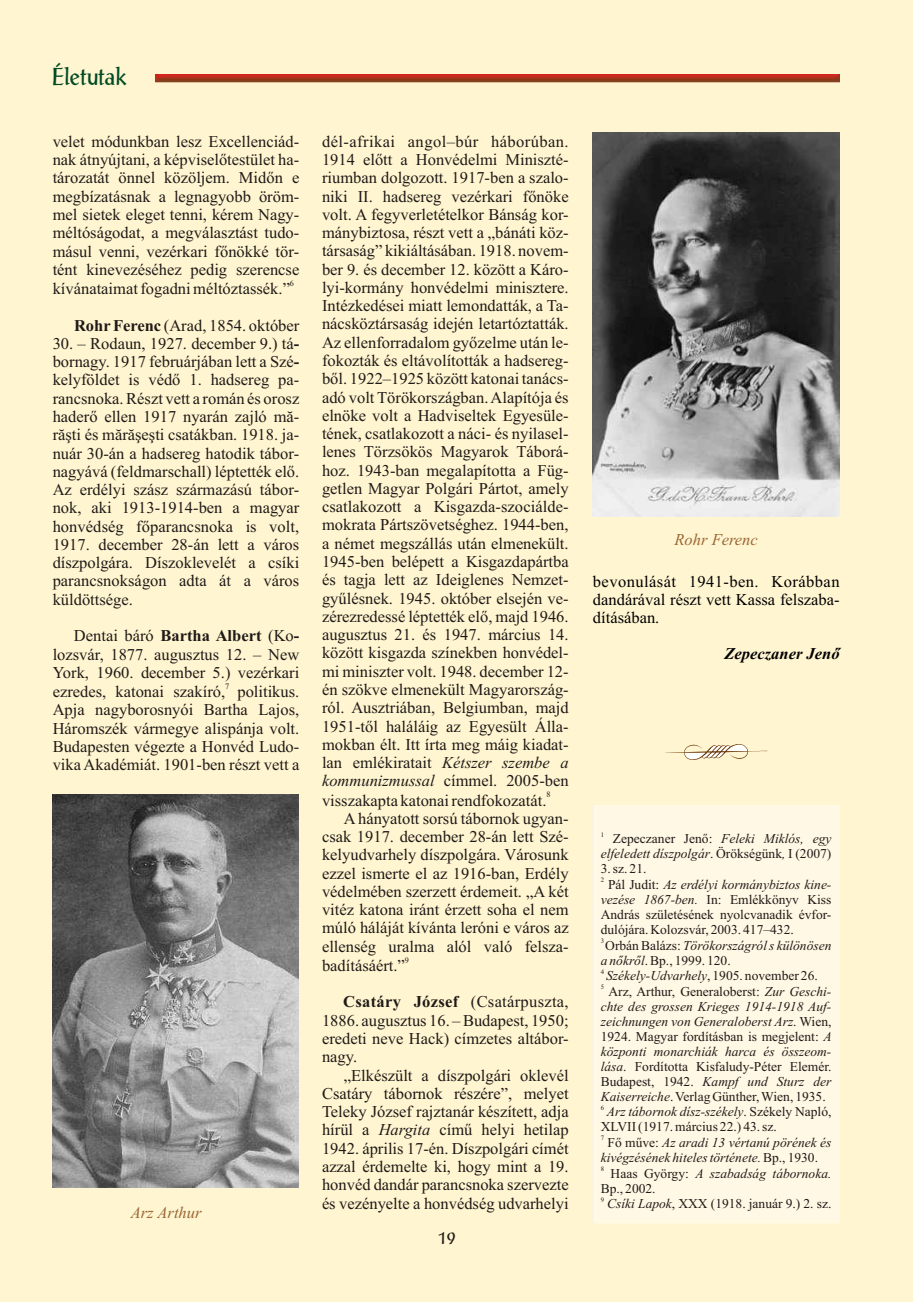
<style>
.page{position:relative;width:913px;height:1302px;background:#fff5d1}
.page>*{position:absolute;margin:0;border:0;box-sizing:border-box;transform-origin:0 0}
.t1{font:24px "Antiqua Light SSK";color:#004a24}
.t2{font:18px "Antiqua Light SSK";color:#1f1a17}
.t3{font:16.5px/18.3px "Times New Roman";color:#1f1a17;text-align:justify}
.t4{font:16.5px/18.3px "Times New Roman";color:#000;text-align:justify}
.t5{font:italic 16.5px "Times New Roman";color:#963}
.t6{font:italic 700 16.5px "Times New Roman";color:#000}
.t7{font:italic 13.5px/15px "Times New Roman";color:#1f1a17}
.t8{font:13.5px/15px "Times New Roman";color:#1f1a17}
.t9{font:8.25px "Times New Roman";color:#1f1a17}
.t10{font:6.75px "Times New Roman";color:#1f1a17}
.s1{font-weight:700}
.s2{font-style:italic}
.s3{font-style:normal}
</style>
<div class="page">
<div style="left:593px;top:805px;width:246px;height:418px;background:#fff8e5"></div>
<img style="left:592px;top:132px;width:247px;height:384px">
<img style="left:52px;top:794px;width:247px;height:393px">
<svg style="left:665px;top:744px;width:102px;height:16px"></svg>
<img style="left:155px;top:75px;width:684px;height:8px">
<h1 class="t1" style="left:53px;top:63px;width:75px">Életutak</h1>
<p class="t3" style="left:53px;top:134px;width:248px">velet módunkban lesz Excellenciád&shy;nak átnyújtani, a képviselőtestület ha&shy;tározatát önnel közöljem. Midőn e megbízatásnak a legnagyobb öröm&shy;mel sietek eleget tenni, kérem Nagy&shy;méltóságodat, a megválasztást tudo&shy;másul venni, vezérkari főnökké tör&shy;tént kinevezéséhez pedig szerencse</p>
<p class="t9" style="left:290px;top:280px;width:6px">6</p>
<p class="t3" style="left:53px;top:281px;width:239px">kívánataimat fogadni méltóztassék.”</p>
<p class="t3" style="left:74px;top:317px;width:227px"><span class="s1">RohrFerenc</span> (Arad, 1854. október</p>
<p class="t3" style="left:53px;top:336px;width:248px">30. – Rodaun, 1927. december 9.) tá&shy;bornagy. 1917 februárjában lett a Szé&shy;kelyföldet is védő 1. hadsereg pa&shy;rancsnoka. Részt vett a román és orosz haderő ellen 1917 nyarán zajló mă&shy;răşti és mărăşeşti csatákban. 1918. ja&shy;nuár 30-án a hadsereg hatodik tábor&shy;nagyává (feldmarschall) léptették elő.<br>Az erdélyi szász származású tábor&shy;nok, aki 1913-1914-ben a magyar honvédség főparancsnoka is volt, 1917. december 28-án lett a város díszpolgára. Díszoklevelét a csíki parancsnokságon adta át a város küldöttsége.</p>
<p class="t3" style="left:53px;top:628px;width:248px;text-indent:21px">Dentai báró <span class="s1">Bartha Albert</span> (Ko&shy;lozsvár, 1877. augusztus 12. – New York, 1960. december 5.) vezérkari</p>
<p class="t9" style="left:225px;top:683px;width:6px">7</p>
<p class="t3" style="left:53px;top:684px;width:248px">ezredes, katonai szakíró, politikus.<br>Apja nagyborosnyói Bartha Lajos, Háromszék vármegye alispánja volt.<br>Budapesten végezte a Honvéd Ludo&shy;vika Akadémiát. 1901-ben részt vett a</p>
<p class="t5" style="left:131px;top:1207px;width:72px">Arz Arthur</p>
<p class="t3" style="left:322px;top:134px;width:248px">dél-afrikai angol–búr háborúban.<br>1914 előtt a Honvédelmi Miniszté&shy;riumban dolgozott. 1917-ben a szalo&shy;niki II. hadsereg vezérkari főnöke volt. A fegyverletételkor Bánság kor&shy;mánybiztosa, részt vett a „bánáti köz&shy;társaság” kikiáltásában. 1918. novem&shy;ber 9. és december 12. között a Káro&shy;lyi-kormány honvédelmi minisztere.<br>Intézkedései miatt lemondatták, a Ta&shy;nácsköztársaság idején letartóztatták.<br>Az ellenforradalom győzelme után le&shy;fokozták és eltávolították a hadsereg&shy;ből. 1922–1925 között katonai tanács&shy;adó volt Törökországban. Alapítója és elnöke volt a Hadviseltek Egyesüle&shy;tének, csatlakozott a náci- és nyilasel&shy;lenes Törzsökös Magyarok Táborá&shy;hoz. 1943-ban megalapította a Füg&shy;getlen Magyar Polgári Pártot, amely csatlakozott a Kisgazda-szociálde&shy;mokrata Pártszövetséghez. 1944-ben, a német megszállás után elmenekült.<br>1945-ben belépett a Kisgazdapártba és tagja lett az Ideiglenes Nemzet&shy;gyűlésnek. 1945. október elsején ve&shy;zérezredessé léptették elő, majd 1946. augusztus 21. és 1947. március 14. között kisgazda színekben honvédel&shy;mi miniszter volt. 1948. december 12- én szökve elmenekült Magyarország&shy;ról. Ausztriában, Belgiumban, majd 1951-től haláláig az Egyesült Álla&shy;mokban élt. Itt írta meg máig kiadat&shy;lan emlékiratait <span class="s2">Kétszer szembe a kommunizmussal</span> címmel. 2005-ben</p>
<p class="t9" style="left:546px;top:791px;width:6px">8</p>
<p class="t3" style="left:322px;top:792px;width:226px">visszakapta katonai rendfokozatát.</p>
<p class="t3" style="left:344px;top:811px;width:226px">Ahányatott sorsú tábornok ugyan-</p>
<p class="t3" style="left:322px;top:829px;width:248px">csak 1917. december 28-án lett Szé-</p>
<p class="t3" style="left:322px;top:847px;width:248px">kelyudvarhely díszpolgára. Városunk</p>
<p class="t3" style="left:322px;top:865px;width:248px">ezzel ismerte el az 1916-ban, Erdély</p>
<p class="t3" style="left:322px;top:884px;width:248px">védelmében szerzett érdemeit. „A két</p>
<p class="t3" style="left:322px;top:902px;width:248px">vitéz katona iránt érzett soha el nem</p>
<p class="t3" style="left:322px;top:920px;width:248px">múló háláját kívánta leróni e város az</p>
<p class="t3" style="left:322px;top:939px;width:248px">ellenség uralma alól való felsza-</p>
<p class="t9" style="left:405px;top:957px;width:6px">9</p>
<p class="t3" style="left:322px;top:958px;width:84px">badításáért.”</p>
<p class="t3" style="left:322px;top:994px;width:248px;text-indent:21px"><span class="s1">Csatáry József</span> (Csatárpuszta, 1886. augusztus 16. – Budapest, 1950; eredeti neve Hack) címzetes altábor&shy;nagy.</p>
<p class="t3" style="left:322px;top:1067px;width:248px;text-indent:22px">„Elkészült a díszpolgári oklevél Csatáry tábornok részére”, melyet Teleky József rajztanár készített, adja hírül a <span class="s2">Hargita</span> című helyi hetilap 1942. április 17-én. Díszpolgári címét azzal érdemelte ki, hogy mint a 19. honvéd dandár parancsnoka szervezte és vezényelte a honvédség udvarhelyi</p>
<p class="t2" style="left:437px;top:1227px;width:20px">19</p>
<p class="t5" style="left:674px;top:534px;width:85px">Rohr Ferenc</p>
<p class="t4" style="left:593px;top:573px;width:248px">bevonulását 1941-ben. Korábban dandárával részt vett Kassa felszaba&shy;dításában.</p>
<p class="t6" style="left:724px;top:647px;width:117px">Zepeczaner Jenő</p>
<p class="t10" style="left:601px;top:832px;width:5px">1</p>
<p class="t7" style="left:601px;top:833px;width:232px;text-align:right"><span class="s3">Zepeczaner Jenő:</span> Feleki Miklós, egy elfeledett díszpolgár<span class="s3">. Örökségünk</span>, <span class="s3">I (2007)</span></p>
<p class="t8" style="left:601px;top:863px;width:47px">3. sz. 21.</p>
<p class="t10" style="left:601px;top:877px;width:5px">2</p>
<p class="t8" style="left:601px;top:878px;width:232px;text-align:justify;text-indent:7px">Pál Judit: <span class="s2">Az erdélyi kormánybiztos kine&shy;vezése 1867-ben.</span> In: Emlékkönyv Kiss András születésének nyolcvanadik évfor&shy;dulójára. Kolozsvár, 2003. 417–432.</p>
<p class="t10" style="left:601px;top:938px;width:5px">3</p>
<p class="t7" style="left:601px;top:939px;width:232px;text-indent:5px"><span class="s3">Orbán Balázs:</span> Törökországról s különösen a nőkről<span class="s3">. Bp., 1999. 120.</span></p>
<p class="t10" style="left:601px;top:969px;width:5px">4</p>
<p class="t7" style="left:606px;top:969px;width:213px">Székely-Udvarhely<span class="s3">, 1905. november 26.</span></p>
<p class="t10" style="left:601px;top:984px;width:5px">5</p>
<p class="t7" style="left:601px;top:985px;width:232px;text-align:center"><span class="s3">Arz, Arthur, Generaloberst:</span> Zur Geschi&shy;chte des grossen Krieges 1914-1918 Auf&shy;zeichnungen von Generaloberst Arz<span class="s3">. Wien, 1924. Magyar fordításban is megjelent:</span> A központi monarchiák harca és összeom&shy;lása<span class="s3">. Fordította Kisfaludy-Péter Elemér.<br>Budapest, 1942.</span> Kampf und Sturz der Kaiserreiche<span class="s3">. Verlag Günther, Wien, 1935.</span></p>
<p class="t10" style="left:601px;top:1105px;width:5px">6</p>
<p class="t8" style="left:601px;top:1105px;width:232px;text-indent:6px"><span class="s2">Arz tábornok dísz-székely</span>. Székely Napló,<br>XLVII (1917. március 22.) 43. sz.</p>
<p class="t10" style="left:601px;top:1135px;width:5px">7</p>
<p class="t7" style="left:601px;top:1136px;width:232px;text-indent:7px"><span class="s3">Fő műve:</span> Az aradi 13 vértanú pörének és kivégzésének hiteles története.<span class="s3">Bp., 1930.</span></p>
<p class="t10" style="left:601px;top:1166px;width:5px">8</p>
<p class="t8" style="left:601px;top:1167px;width:232px;text-indent:10px">Haas György: <span class="s2">A szabadság tábornoka.<br></span>Bp., 2002.</p>
<p class="t10" style="left:601px;top:1197px;width:5px">9</p>
<p class="t8" style="left:607px;top:1197px;width:226px"><span class="s2">Csíki Lapok</span>, XXX (1918. január 9.) 2. sz.</p>
</div>
